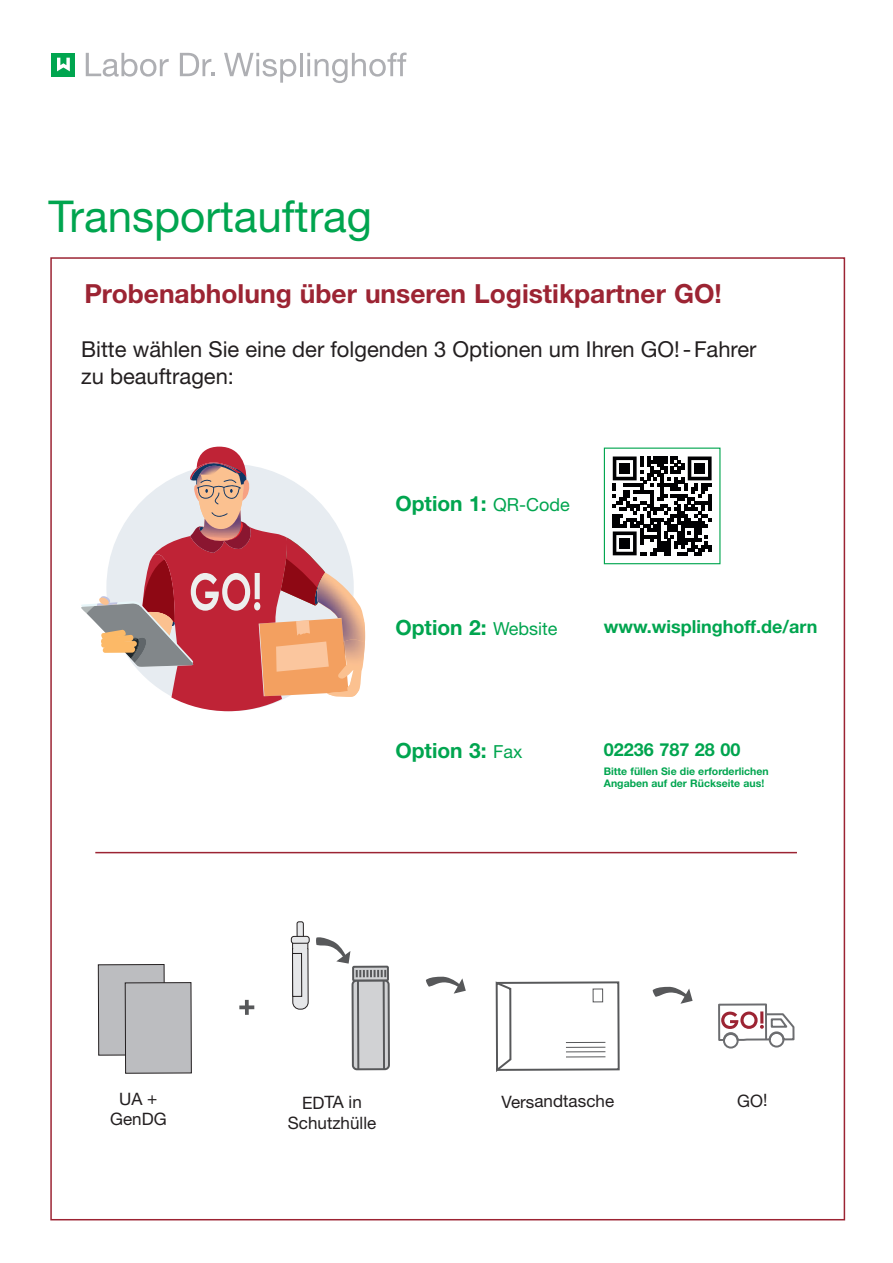
<style>
.page{position:relative;width:893px;height:1263px;background:#fff}
.page>*{position:absolute;margin:0;border:0;box-sizing:border-box;transform-origin:0 0}
.Headline{font:43.95px "Helvetica Neue LT Std";color:#00a54f}
.Headline-2{font:700 26.4px "Helvetica Neue LT Std";color:#9c2433}
.t1{font:21.9px/27.6px "Helvetica Neue LT Pro";color:#231f20}
.Headline-3{font:700 21px "Helvetica Neue LT Pro";color:#00a54f}
.Headline-4{font:700 18px "Helvetica Neue LT Pro";color:#00a54f}
.t2{font:17.1px "Helvetica Neue LT Pro";letter-spacing:-.005em;color:#231f20}
.Headline-5{font:700 10.5px/12.6px "Helvetica Neue LT Pro";color:#00a54f}
.s1{font-weight:400;font-size:18px}
</style>
<div class="page">
<div style="left:98px;top:964px;width:66px;height:91px;background:#bcbdc0"></div>
<div style="left:98px;top:964px;width:67px;height:92px;border:1px solid #231f20"></div>
<div style="left:125px;top:982px;width:66px;height:91px;background:#bcbdc0"></div>
<div style="left:125px;top:982px;width:67px;height:92px;border:1px solid #231f20"></div>
<svg style="left:495px;top:981px;width:125px;height:91px"></svg>
<svg style="left:426px;top:976px;width:40px;height:18px"></svg>
<svg style="left:652px;top:986px;width:41px;height:18px"></svg>
<svg style="left:718px;top:1003px;width:77px;height:46px"></svg>
<div style="left:352px;top:980px;width:37px;height:89px;background:#d1d2d4;border-radius:4px"></div>
<div style="left:352px;top:979px;width:38px;height:91px;border:2px solid #57585a;border-radius:4px"></div>
<div style="left:352px;top:966px;width:37px;height:15px;border:2px solid #57585a"></div>
<hr style="left:357px;top:981px;width:2px;height:88px;background:#57585a">
<hr style="left:383px;top:981px;width:2px;height:88px;background:#57585a">
<svg style="left:81px;top:447px;width:305px;height:568px"></svg>
<hr style="left:95px;top:852px;width:702px;height:1px;background:#9c2433">
<div style="left:604px;top:448px;width:116px;height:116px;border:1px solid #00a54f"></div>
<svg style="left:613px;top:456px;width:99px;height:99px"></svg>
<div style="left:620px;top:463px;width:10px;height:10px;background:#000002"></div>
<div style="left:694px;top:463px;width:11px;height:10px;background:#000002"></div>
<div style="left:620px;top:538px;width:10px;height:10px;background:#000002"></div>
<div style="left:52px;top:53px;width:23px;height:23px;background:#00a54f"></div>
<svg style="left:57px;top:58px;width:13px;height:13px"></svg>
<svg style="left:86px;top:53px;width:83px;height:24px"></svg>
<svg style="left:180px;top:53px;width:35px;height:23px"></svg>
<svg style="left:224px;top:53px;width:72px;height:30px"></svg>
<hr style="left:300px;top:53px;width:3px;height:23px;background:#aeafb3">
<svg style="left:307px;top:53px;width:100px;height:30px"></svg>
<p class="Headline" style="left:48px;top:190px;width:325px">Transportauftrag</p>
<p class="Headline-2" style="left:84px;top:277px;width:639px">Probenabholung über unseren Logistikpartner GO!</p>
<p class="t1" style="left:81px;top:335px;width:677px">Bitte wählen Sie eine der folgenden 3 Optionen um Ihren GO!-Fahrer zu beauftragen:</p>
<p class="t2" style="left:119px;top:1088px;width:40px">UA +</p>
<p class="t2" style="left:110px;top:1108px;width:58px">GenDG</p>
<p class="Headline-3" style="left:395px;top:490px;width:176px">Option 1: <span class="s1">QR-Code</span></p>
<p class="Headline-3" style="left:395px;top:615px;width:163px">Option 2: <span class="s1">Website</span></p>
<p class="Headline-3" style="left:395px;top:738px;width:128px">Option 3: <span class="s1">Fax</span></p>
<p class="Headline-4" style="left:604px;top:615px;width:215px">www.wisplinghoff.de/arn</p>
<p class="Headline-4" style="left:604px;top:738px;width:138px">02236 787 28 00</p>
<p class="Headline-5" style="left:604px;top:764px;width:166px">Bitte füllen Sie die erforderlichen<br>Angaben auf der Rückseite aus!</p>
<p class="t2" style="left:302px;top:1092px;width:61px">EDTA in</p>
<p class="t2" style="left:502px;top:1091px;width:114px">Versandtasche</p>
<p class="t2" style="left:737px;top:1090px;width:32px">GO!</p>
<p class="t2" style="left:288px;top:1112px;width:90px">Schutzhülle</p>
</div>
